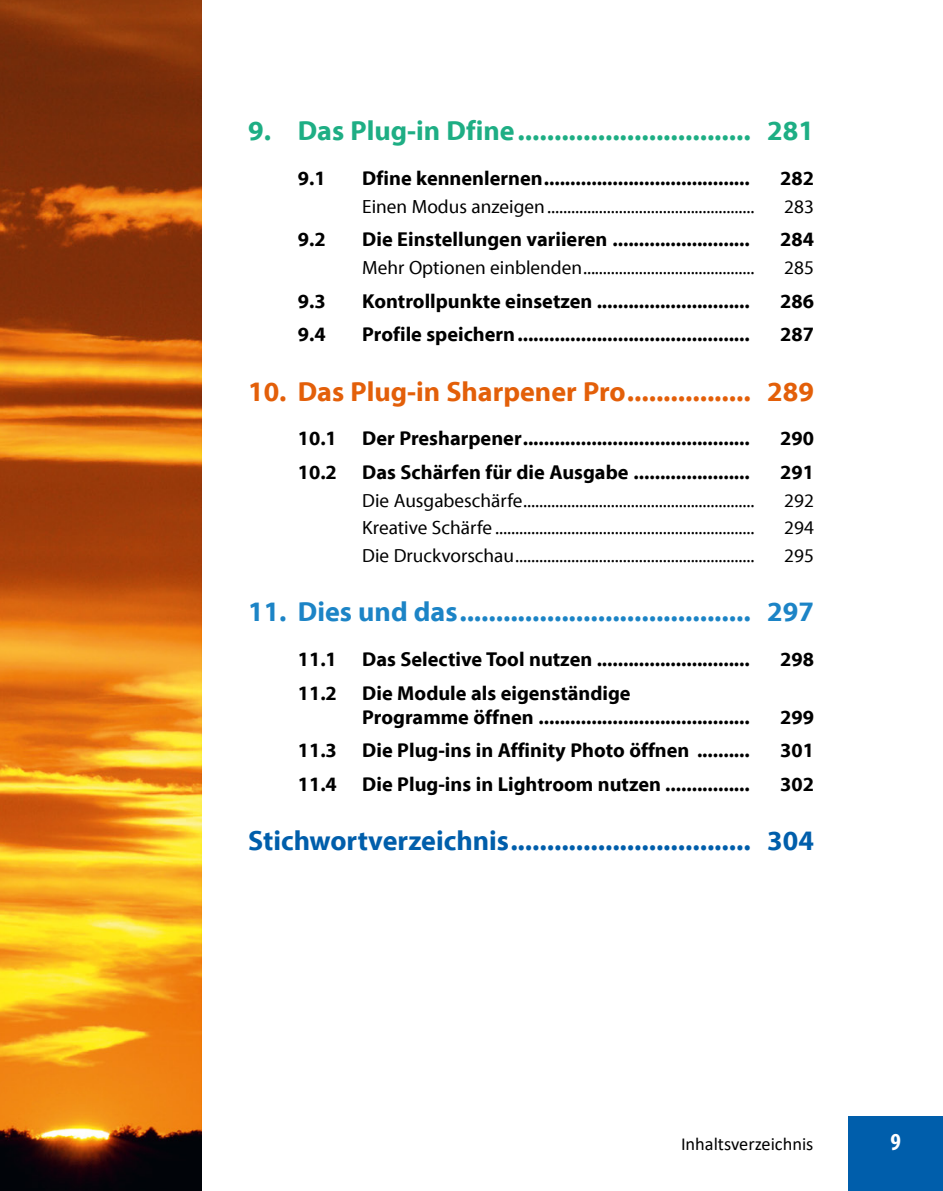
<style>
.page{position:relative;width:943px;height:1191px;background:#fff}
.page>*{position:absolute;margin:0;border:0;box-sizing:border-box;transform-origin:0 0}
.t1{font:700 28px "Myriad Pro";color:#1c84c6}
.t2{font:700 28px "Myriad Pro";color:#005eab}
.t3{font:700 28px "Myriad Pro";color:#1eae84}
.t4{font:700 28px "Myriad Pro";color:#e35f09}
.t5{font:700 condensed 24.5px "Myriad Pro";color:#fff}
.t6{font:700 20.3px/23.8px "Myriad Pro";color:#000}
.t7{font:19.25px "Myriad Pro";color:#000}
.t8{font:18.38px "Calibri";color:#000}
</style>
<div class="page">
<div style="left:848px;top:1116px;width:95px;height:75px;background:#005eab"></div>
<img style="left:0;top:0;width:201px;height:1191px">
<p class="t3" style="left:248px;top:112px;width:567px">9. Das Plug-in Dfine................................ 281</p>
<p class="t6" style="left:298px;top:166px;width:29px">9.1</p>
<p class="t6" style="left:362px;top:166px;width:389px">Dfine kennenlernen.......................................</p>
<p class="t6" style="left:780px;top:166px;width:35px">282</p>
<p class="t7" style="left:362px;top:194px;width:393px">Einen Modus anzeigen....................................................</p>
<p class="t7" style="left:784px;top:194px;width:31px">283</p>
<p class="t6" style="left:298px;top:227px;width:29px">9.2</p>
<p class="t6" style="left:362px;top:227px;width:389px">Die Einstellungen variieren ..........................</p>
<p class="t6" style="left:780px;top:227px;width:35px">284</p>
<p class="t7" style="left:362px;top:255px;width:393px">Mehr Optionen einblenden...........................................</p>
<p class="t7" style="left:784px;top:255px;width:31px">285</p>
<p class="t6" style="left:298px;top:288px;width:29px">9.3</p>
<p class="t6" style="left:362px;top:288px;width:389px">Kontrollpunkte einsetzen .............................</p>
<p class="t6" style="left:780px;top:288px;width:35px">286</p>
<p class="t6" style="left:298px;top:322px;width:29px">9.4</p>
<p class="t6" style="left:362px;top:322px;width:389px">Profile speichern............................................</p>
<p class="t6" style="left:780px;top:322px;width:35px">287</p>
<p class="t4" style="left:248px;top:373px;width:567px">10. Das Plug-in Sharpener Pro................. 289</p>
<p class="t6" style="left:298px;top:426px;width:41px">10.1</p>
<p class="t6" style="left:362px;top:426px;width:389px">Der Presharpener...........................................</p>
<p class="t6" style="left:780px;top:426px;width:35px">290</p>
<p class="t6" style="left:298px;top:460px;width:41px">10.2</p>
<p class="t6" style="left:362px;top:460px;width:389px">Das Schärfen für die Ausgabe ......................</p>
<p class="t6" style="left:780px;top:460px;width:35px">291</p>
<p class="t7" style="left:362px;top:488px;width:393px">Die Ausgabeschärfe..........................................................</p>
<p class="t7" style="left:784px;top:488px;width:31px">292</p>
<p class="t7" style="left:362px;top:516px;width:393px">Kreative Schärfe .................................................................</p>
<p class="t7" style="left:784px;top:516px;width:31px">294</p>
<p class="t7" style="left:362px;top:543px;width:393px">Die Druckvorschau............................................................</p>
<p class="t7" style="left:784px;top:543px;width:31px">295</p>
<p class="t1" style="left:248px;top:593px;width:567px">11. Dies und das........................................ 297</p>
<p class="t6" style="left:298px;top:646px;width:41px">11.1</p>
<p class="t6" style="left:362px;top:646px;width:389px">Das Selective Tool nutzen .............................</p>
<p class="t6" style="left:780px;top:646px;width:35px">298</p>
<p class="t6" style="left:298px;top:680px;width:41px">11.2</p>
<p class="t6" style="left:362px;top:680px;width:389px">Die Module als eigenständige<br>Programme öffnen ........................................</p>
<p class="t6" style="left:780px;top:704px;width:35px">299</p>
<p class="t6" style="left:298px;top:738px;width:41px">11.3</p>
<p class="t6" style="left:362px;top:738px;width:389px">Die Plug-ins in Affinity Photo öffnen ..........</p>
<p class="t6" style="left:780px;top:738px;width:35px">301</p>
<p class="t6" style="left:298px;top:771px;width:41px">11.4</p>
<p class="t6" style="left:362px;top:771px;width:389px">Die Plug-ins in Lightroom nutzen ................</p>
<p class="t6" style="left:780px;top:771px;width:35px">302</p>
<p class="t2" style="left:248px;top:822px;width:567px">Stichwortverzeichnis................................. 304</p>
<p class="t8" style="left:681px;top:1130px;width:134px">Inhaltsverzeichnis</p>
<p class="t5" style="left:890px;top:1126px;width:12px">9</p>
</div>
